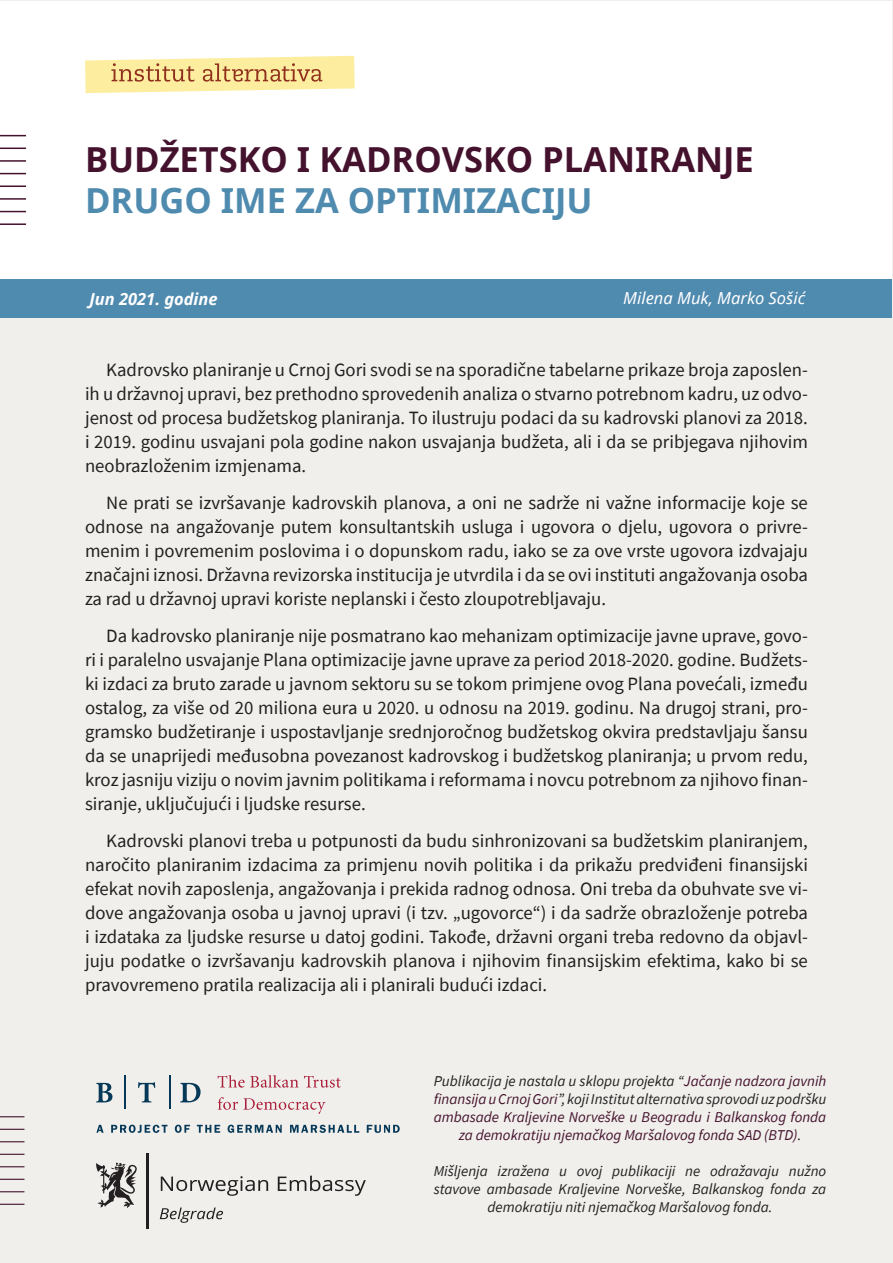
<style>
.page{position:relative;width:893px;height:1263px;background:#f0efeb}
.page>*{position:absolute;margin:0;border:0;box-sizing:border-box;transform-origin:0 0}
.t1{font:700 34.5px "Noto Sans";color:#45122e}
.t2{font:700 34.5px "Noto Sans";color:#4f8aaf}
.t3{font:18.75px/24px "Source Sans Pro";color:#231f20;text-align:justify}
.t4{font:italic 16.5px "Noto Sans";color:#fff}
.t5{font:italic 700 16.5px "Noto Sans";color:#fff}
.t6{font:italic 15px/18px "Source Sans Pro";color:#45122e;text-align:center}
.t7{font:italic 15px/18px "Source Sans Pro";color:#231f20;text-align:center}
.s1{color:#231f20}
</style>
<div class="page">
<div style="left:1px;top:1px;width:891px;height:299px;background:#fff"></div>
<svg style="left:0;top:1116px;width:24px;height:1px"></svg>
<svg style="left:0;top:1166px;width:24px;height:1px"></svg>
<svg style="left:0;top:1141px;width:24px;height:1px"></svg>
<svg style="left:0;top:1191px;width:24px;height:1px"></svg>
<svg style="left:0;top:1129px;width:24px;height:1px"></svg>
<svg style="left:0;top:1179px;width:24px;height:1px"></svg>
<svg style="left:0;top:1154px;width:24px;height:1px"></svg>
<svg style="left:0;top:1204px;width:24px;height:1px"></svg>
<svg style="left:85px;top:56px;width:270px;height:37px;background:#f1dc9d"></svg>
<svg style="left:0;top:135px;width:26px;height:1px"></svg>
<hr style="left:0;top:185px;width:26px;height:2px;background:#45122e">
<hr style="left:0;top:160px;width:26px;height:2px;background:#45122e">
<svg style="left:0;top:211px;width:26px;height:1px"></svg>
<svg style="left:0;top:148px;width:26px;height:1px"></svg>
<hr style="left:0;top:198px;width:26px;height:2px;background:#45122e">
<svg style="left:0;top:173px;width:26px;height:1px"></svg>
<hr style="left:0;top:223px;width:26px;height:2px;background:#45122e">
<div style="left:1px;top:280px;width:891px;height:38px;background:#4f8aaf"></div>
<svg style="left:96px;top:1162px;width:41px;height:46px"></svg>
<hr style="left:146px;top:1153px;width:3px;height:75px;background:#231f20">
<svg style="left:161px;top:1176px;width:107px;height:20px"></svg>
<svg style="left:278px;top:1176px;width:88px;height:20px"></svg>
<svg style="left:160px;top:1207px;width:63px;height:16px"></svg>
<svg style="left:96px;top:1083px;width:17px;height:19px"></svg>
<svg style="left:138px;top:1082px;width:17px;height:20px"></svg>
<svg style="left:180px;top:1083px;width:21px;height:19px"></svg>
<hr style="left:124px;top:1075px;width:2px;height:34px;background:#063858">
<hr style="left:169px;top:1075px;width:2px;height:34px;background:#063858">
<svg style="left:218px;top:1075px;width:80px;height:13px"></svg>
<svg style="left:304px;top:1076px;width:37px;height:12px"></svg>
<svg style="left:218px;top:1097px;width:107px;height:17px"></svg>
<svg style="left:96px;top:1125px;width:8px;height:8px"></svg>
<svg style="left:111px;top:1124px;width:56px;height:9px"></svg>
<svg style="left:175px;top:1124px;width:15px;height:9px"></svg>
<svg style="left:197px;top:1125px;width:23px;height:8px"></svg>
<svg style="left:228px;top:1124px;width:54px;height:9px"></svg>
<svg style="left:290px;top:1124px;width:69px;height:9px"></svg>
<svg style="left:367px;top:1125px;width:33px;height:8px"></svg>
<h1 class="t1" style="left:85px;top:135px;width:670px">BUDŽETSKO I KADROVSKO PLANIRANJE</h1>
<h1 class="t2" style="left:85px;top:176px;width:509px">DRUGO IME ZA OPTIMIZACIJU</h1>
<p class="t5" style="left:89px;top:287px;width:130px">Jun 2021. godine</p>
<p class="t4" style="left:623px;top:286px;width:183px">Milena Muk, Marko Sošić</p>
<p class="t3" style="left:85px;top:358px;width:724px;text-indent:21px">Kadrovsko planiranje u Crnoj Gori svodi se na sporadične tabelarne prikaze broja zaposlen&shy;ih u državnoj upravi, bez prethodno sprovedenih analiza o stvarno potrebnom kadru, uz odvo&shy;jenost od procesa budžetskog planiranja. To ilustruju podaci da su kadrovski planovi za 2018. i 2019. godinu usvajani pola godine nakon usvajanja budžeta, ali i da se pribjegava njihovim neobrazloženim izmjenama.</p>
<p class="t3" style="left:85px;top:491px;width:724px;text-indent:21px">Ne prati se izvršavanje kadrovskih planova, a oni ne sadrže ni važne informacije koje se odnose na angažovanje putem konsultantskih usluga i ugovora o djelu, ugovora o privre&shy;menim i povremenim poslovima i o dopunskom radu, iako se za ove vrste ugovora izdvajaju značajni iznosi. Državna revizorska institucija je utvrdila i da se ovi instituti angažovanja osoba za rad u državnoj upravi koriste neplanski i često zloupotrebljavaju.</p>
<p class="t3" style="left:85px;top:623px;width:724px;text-indent:21px">Da kadrovsko planiranje nije posmatrano kao mehanizam optimizacije javne uprave, govo&shy;ri i paralelno usvajanje Plana optimizacije javne uprave za period 2018-2020. godine. Budžets&shy;ki izdaci za bruto zarade u javnom sektoru su se tokom primjene ovog Plana povećali, između ostalog, za više od 20 miliona eura u 2020. u odnosu na 2019. godinu. Na drugoj strani, pro&shy;gramsko budžetiranje i uspostavljanje srednjoročnog budžetskog okvira predstavljaju šansu da se unaprijedi međusobna povezanost kadrovskog i budžetskog planiranja; u prvom redu, kroz jasniju viziju o novim javnim politikama i reformama i novcu potrebnom za njihovo finan&shy;siranje, uključujući i ljudske resurse.</p>
<p class="t3" style="left:85px;top:828px;width:724px;text-indent:21px">Kadrovski planovi treba u potpunosti da budu sinhronizovani sa budžetskim planiranjem, naročito planiranim izdacima za primjenu novih politika i da prikažu predviđeni finansijski efekat novih zaposlenja, angažovanja i prekida radnog odnosa. Oni treba da obuhvate sve vi&shy;dove angažovanja osoba u javnoj upravi (i tzv. „ugovorce“) i da sadrže obrazloženje potreba i izdataka za ljudske resurse u datoj godini. Takođe, državni organi treba redovno da objavl&shy;juju podatke o izvršavanju kadrovskih planova i njihovim finansijskim efektima, kako bi se pravovremeno pratila realizacija ali i planirali budući izdaci.</p>
<p class="t6" style="left:434px;top:1072px;width:394px"><span class="s1">Publikacija je nastala u sklopu projekta “</span>Jačanje nadzora javnih finansija u Crnoj Gori<span class="s1">”, koji Institut alternativa sprovodi uz podršku </span>ambasade Kraljevine Norveške u Beogradu i Balkanskog fonda za demokratiju njemačkog Maršalovog fonda SAD (BTD)<span class="s1">.</span></p>
<p class="t7" style="left:434px;top:1162px;width:394px">Mišljenja izražena u ovoj publikaciji ne odražavaju nužno stavove ambasade Kraljevine Norveške, Balkanskog fonda za demokratiju niti njemačkog Maršalovog fonda.</p>
</div>
